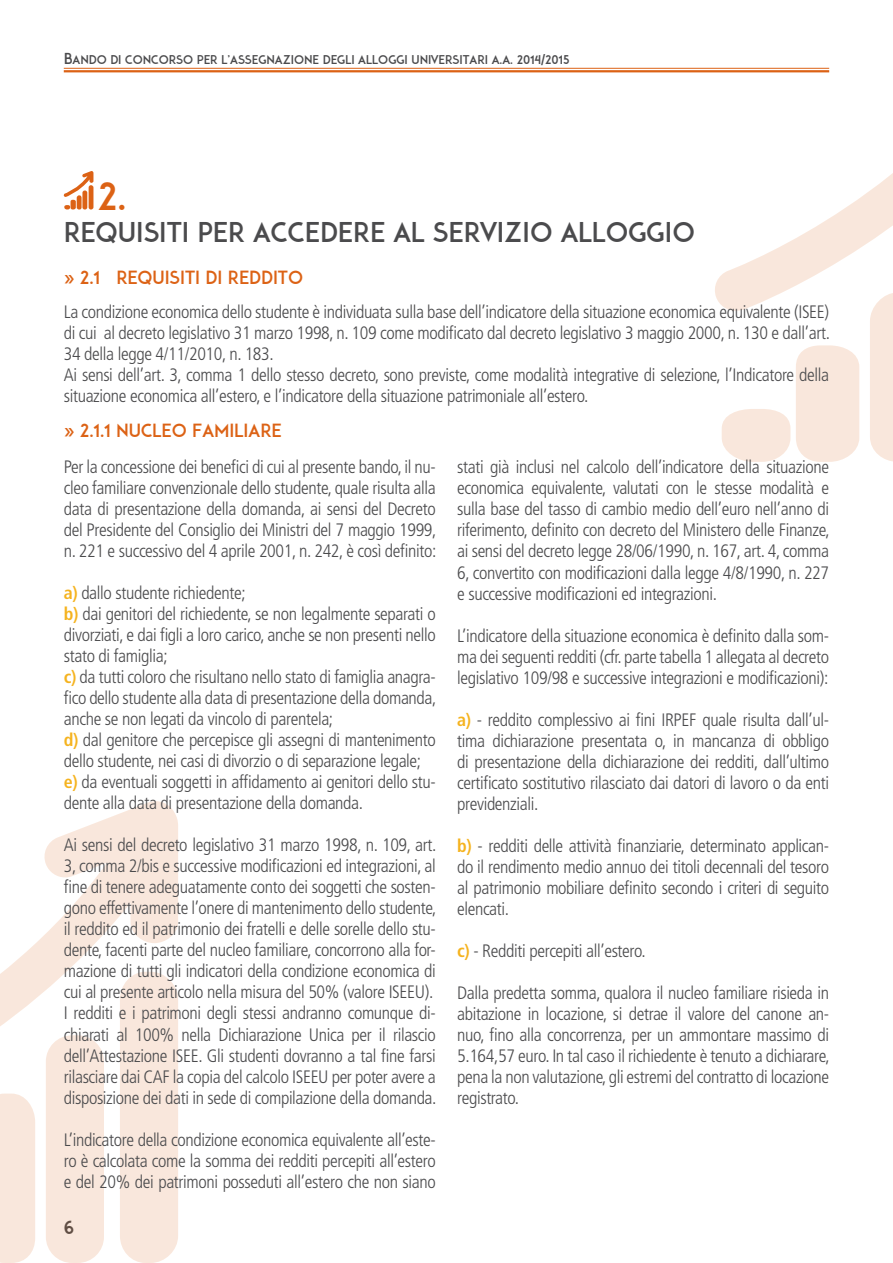
<style>
.page{position:relative;width:893px;height:1263px;background:#fff}
.page>*{position:absolute;margin:0;border:0;box-sizing:border-box;transform-origin:0 0}
.t1{font:37.5px "ADAM";color:#dc6215}
.t2{font:27px "ADAM";color:#4b4b4d}
.t3{font:300 condensed 18px/21px "Frutiger LT Std";letter-spacing:-.02em;color:#4b4b4d;text-align:justify}
.t4{font:18px "ADAM";color:#dc6215}
.t5{font:18px "ADAM";color:#4b4b4d}
.t6{font:12px "ADAM";color:#4b4b4d}
.s1{font-size:15px}
.s2{font-weight:700;color:#f5b31f}
</style>
<div class="page">
<div style="left:0;top:1112px;width:35px;height:151px;background:#f9e7dc"></div>
<div style="left:46px;top:1035px;width:58px;height:228px;background:#f9e7dc;border-radius:26px"></div>
<div style="left:120px;top:972px;width:58px;height:291px;background:#f9e7dc;border-radius:27px"></div>
<svg style="left:0;top:801px;width:178px;height:311px;fill:#f9e7dc"></svg>
<svg style="left:722px;top:409px;width:68px;height:53px"></svg>
<svg style="left:796px;top:345px;width:63px;height:117px"></svg>
<div style="left:870px;top:311px;width:23px;height:151px;background:#f9e7dc"></div>
<svg style="left:712px;top:67px;width:181px;height:244px"></svg>
<hr style="left:64px;top:68px;width:765px;height:1px;background:#dc6215">
<hr style="left:64px;top:70px;width:765px;height:2px;background:#dc6215">
<svg style="left:64px;top:171px;width:29px;height:38px"></svg>
<p class="t6" style="left:64px;top:52px;width:507px"><span class="s1">B</span>ANDO DI CONCORSO PER L’ASSEGNAZIONE DEGLI ALLOGGI UNIVERSITARI A.A. 2014/2015</p>
<h1 class="t1" style="left:98px;top:174px;width:31px">2.</h1>
<h2 class="t2" style="left:64px;top:217px;width:633px">REQUISITI PER ACCEDERE AL SERVIZIO ALLOGGIO</h2>
<p class="t4" style="left:64px;top:266px;width:241px">» 2.1 REQUISITI DI REDDITO</p>
<p class="t3" style="left:64px;top:302px;width:768px;text-align:left">La condizione economica dello studente è individuata sulla base dell’indicatore della situazione economica equivalente (ISEE) di cui al decreto legislativo 31 marzo 1998, n. 109 come modificato dal decreto legislativo 3 maggio 2000, n. 130 e dall’art.<br>34 della legge 4/11/2010, n. 183.<br>Ai sensi dell’art. 3, comma 1 dello stesso decreto, sono previste, come modalità integrative di selezione, l’Indicatore della situazione economica all’estero, e l’indicatore della situazione patrimoniale all’estero.</p>
<p class="t4" style="left:64px;top:420px;width:219px">» 2.1.1 NUCLEO FAMILIARE</p>
<p class="t3" style="left:64px;top:457px;width:374px">Per la concessione dei benefici di cui al presente bando, il nu&shy;cleo familiare convenzionale dello studente, quale risulta alla data di presentazione della domanda, ai sensi del Decreto del Presidente del Consiglio dei Ministri del 7 maggio 1999, n. 221 e successivo del 4 aprile 2001, n. 242, è così definito:</p>
<p class="t3" style="left:64px;top:583px;width:374px;text-align:left"><span class="s2">a)</span> dallo studente richiedente;<br><span class="s2">b)</span> dai genitori del richiedente, se non legalmente separati o divorziati, e dai figli a loro carico, anche se non presenti nello stato di famiglia;<br><span class="s2">c)</span> da tutti coloro che risultano nello stato di famiglia anagra&shy;fico dello studente alla data di presentazione della domanda, anche se non legati da vincolo di parentela;<br><span class="s2">d)</span> dal genitore che percepisce gli assegni di mantenimento dello studente, nei casi di divorzio o di separazione legale; <span class="s2">e)</span> da eventuali soggetti in affidamento ai genitori dello stu&shy;dente alla data di presentazione della domanda.</p>
<p class="t3" style="left:64px;top:835px;width:374px;text-align:left">Ai sensi del decreto legislativo 31 marzo 1998, n. 109, art.<br>3, comma 2/bis e successive modificazioni ed integrazioni, al fine di tenere adeguatamente conto dei soggetti che sosten&shy;gono effettivamente l’onere di mantenimento dello studente, il reddito ed il patrimonio dei fratelli e delle sorelle dello stu&shy;dente, facenti parte del nucleo familiare, concorrono alla for&shy;mazione di tutti gli indicatori della condizione economica di cui al presente articolo nella misura del 50% (valore ISEEU).<br>I redditi e i patrimoni degli stessi andranno comunque di&shy;chiarati al 100% nella Dichiarazione Unica per il rilascio dell’Attestazione ISEE. Gli studenti dovranno a tal fine farsi rilasciare dai CAF la copia del calcolo ISEEU per poter avere a disposizione dei dati in sede di compilazione della domanda.</p>
<p class="t3" style="left:64px;top:1129px;width:374px">L’indicatore della condizione economica equivalente all’este&shy;ro è calcolata come la somma dei redditi percepiti all’estero e del 20% dei patrimoni posseduti all’estero che non siano</p>
<p class="t5" style="left:64px;top:1217px;width:12px">6</p>
<p class="t3" style="left:457px;top:457px;width:374px">stati già inclusi nel calcolo dell’indicatore della situazione economica equivalente, valutati con le stesse modalità e sulla base del tasso di cambio medio dell’euro nell’anno di riferimento, definito con decreto del Ministero delle Finanze, ai sensi del decreto legge 28/06/1990, n. 167, art. 4, comma 6, convertito con modificazioni dalla legge 4/8/1990, n. 227 e successive modificazioni ed integrazioni.</p>
<p class="t3" style="left:457px;top:625px;width:374px">L’indicatore della situazione economica è definito dalla som&shy;ma dei seguenti redditi (cfr. parte tabella 1 allegata al decreto legislativo 109/98 e successive integrazioni e modificazioni):</p>
<p class="t3" style="left:457px;top:709px;width:374px"><span class="s2">a)</span> - reddito complessivo ai fini IRPEF quale risulta dall’ul&shy;tima dichiarazione presentata o, in mancanza di obbligo di presentazione della dichiarazione dei redditi, dall’ultimo certificato sostitutivo rilasciato dai datori di lavoro o da enti previdenziali.</p>
<p class="t3" style="left:457px;top:835px;width:374px"><span class="s2">b)</span> - redditi delle attività finanziarie, determinato applican&shy;do il rendimento medio annuo dei titoli decennali del tesoro al patrimonio mobiliare definito secondo i criteri di seguito elencati.</p>
<p class="t3" style="left:457px;top:940px;width:190px"><span class="s2">c)</span> - Redditi percepiti all’estero.</p>
<p class="t3" style="left:457px;top:982px;width:374px">Dalla predetta somma, qualora il nucleo familiare risieda in abitazione in locazione, si detrae il valore del canone an&shy;nuo, fino alla concorrenza, per un ammontare massimo di 5.164,57 euro. In tal caso il richiedente è tenuto a dichiarare, pena la non valutazione, gli estremi del contratto di locazione registrato.</p>
</div>
